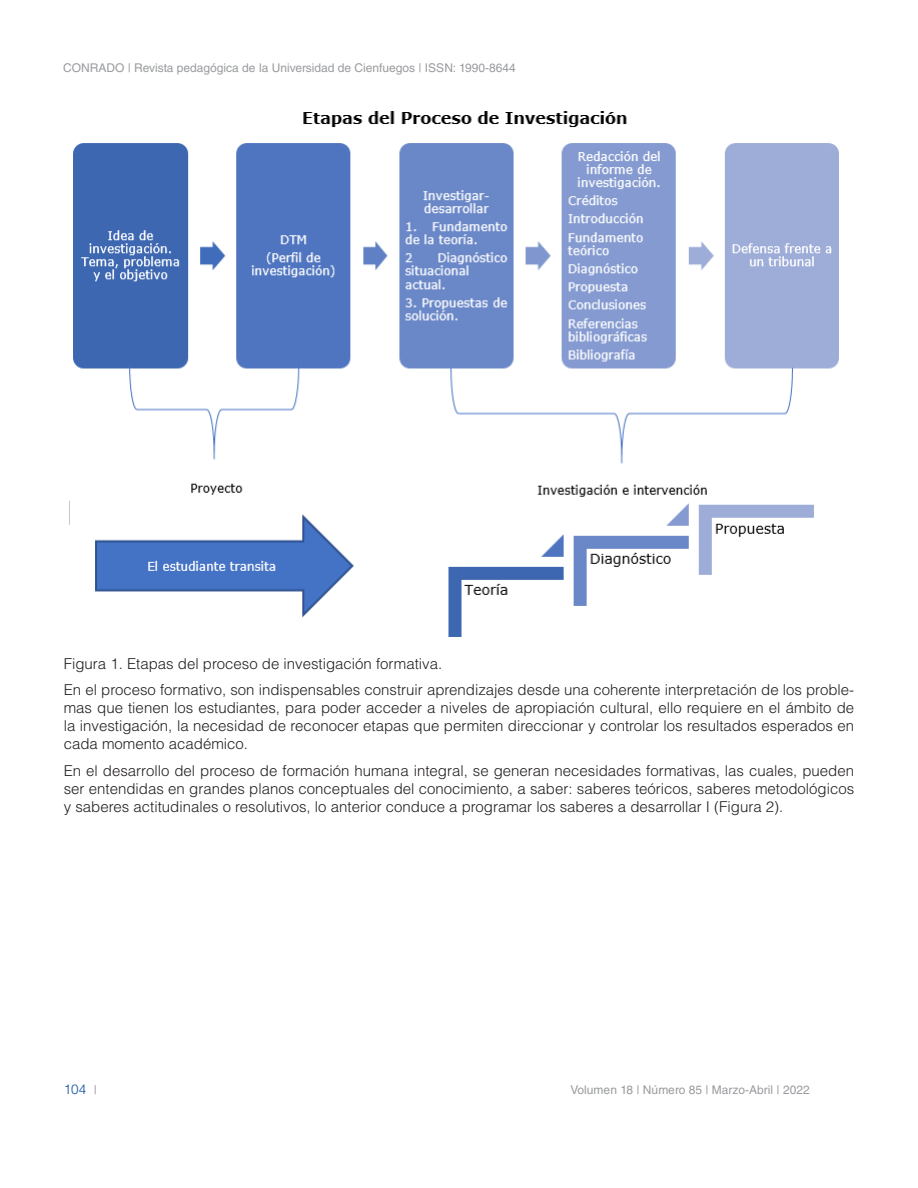
<style>
.page{position:relative;width:918px;height:1188px;background:#fff}
.page>*{position:absolute;margin:0;border:0;box-sizing:border-box;transform-origin:0 0}
.TEXTO{font:300 15px/18px "Helvetica LT Std";color:#231f20;text-align:justify}
.t1{font:300 13.5px "Helvetica LT Std";color:#0d4da1}
.t2{font:12px "Helvetica LT Std";color:#999b9e}
.s1{font-weight:400;font-size:12px;color:#999b9e}
</style>
<div class="page">
<img style="left:69px;top:111px;width:770px;height:526px">
<p class="t2" style="left:63px;top:61px;width:454px">CONRADO | Revista pedagógica de la Universidad de Cienfuegos | ISSN: 1990-8644</p>
<p class="TEXTO" style="left:64px;top:654px;width:380px">Figura 1. Etapas del proceso de investigación formativa.</p>
<p class="TEXTO" style="left:64px;top:681px;width:792px">En el proceso formativo, son indispensables construir aprendizajes desde una coherente interpretación de los proble&shy;mas que tienen los estudiantes, para poder acceder a niveles de apropiación cultural, ello requiere en el ámbito de la investigación, la necesidad de reconocer etapas que permiten direccionar y controlar los resultados esperados en cada momento académico.</p>
<p class="TEXTO" style="left:64px;top:761px;width:792px">En el desarrollo del proceso de formación humana integral, se generan necesidades formativas, las cuales, pueden ser entendidas en grandes planos conceptuales del conocimiento, a saber: saberes teóricos, saberes metodológicos y saberes actitudinales o resolutivos, lo anterior conduce a programar los saberes a desarrollar I (Figura 2).</p>
<p class="t1" style="left:64px;top:1081px;width:35px">104 <span class="s1">|</span></p>
<p class="t2" style="left:571px;top:1083px;width:241px">Volumen 18 | Número 85 | Marzo-Abril | 2022</p>
</div>
